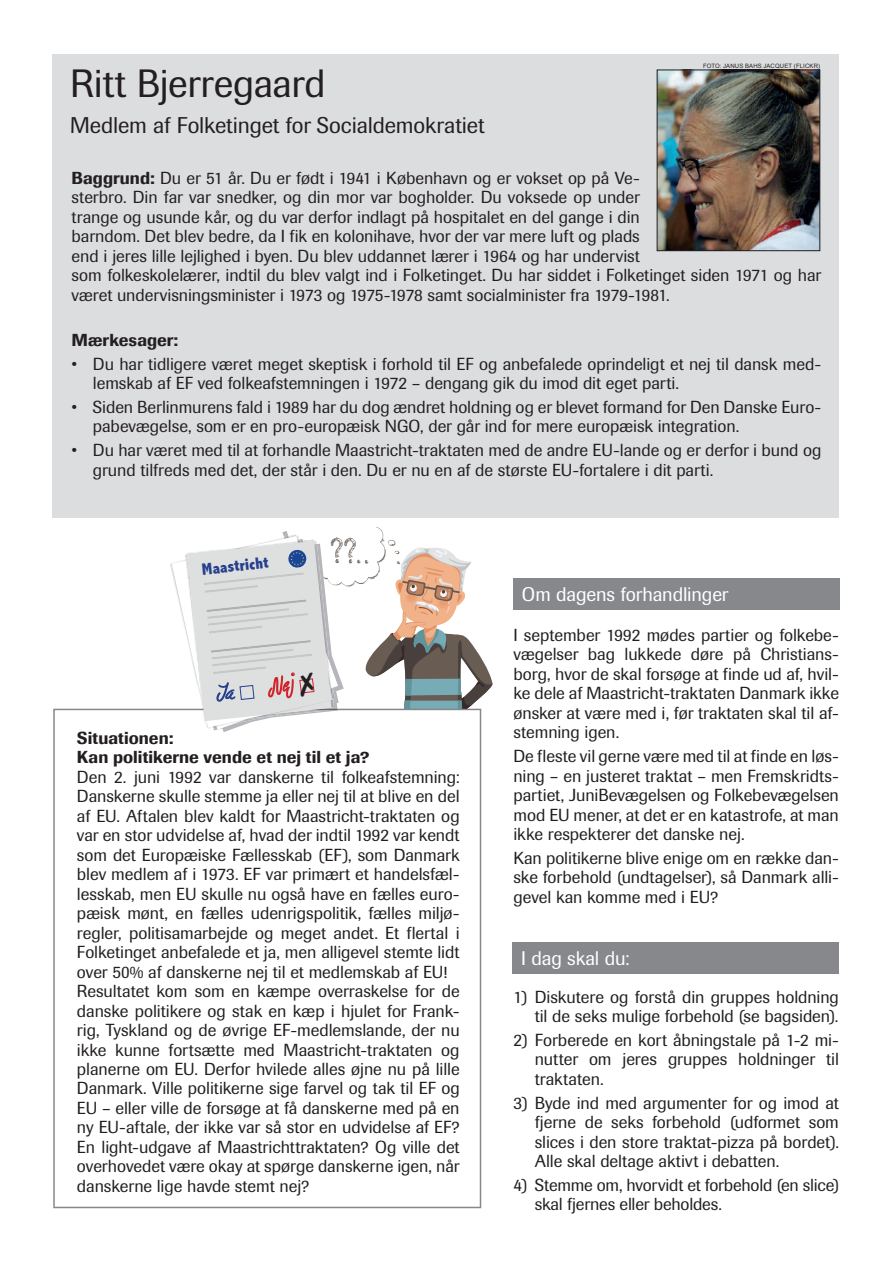
<style>
.page{position:relative;width:893px;height:1263px;background:#fff}
.page>*{position:absolute;margin:0;border:0;box-sizing:border-box;transform-origin:0 0}
.t1{font:39px "Imago";letter-spacing:-.005em;color:#231f20}
.t2{font:22.5px "Imago";letter-spacing:-.005em;color:#231f20}
.t3{font:19.5px "Imago";letter-spacing:-.01em;color:#fff}
.t4{font:17.25px/19.5px "Imago";letter-spacing:-.005em;color:#231f20}
.t5{font:500 17.25px/19.5px "Imago";letter-spacing:.005em;color:#231f20}
.t6{font:800 condensed 16.5px "Abadi";color:#253f8e}
.t7{font:6px "Arial";letter-spacing:.025em;color:#231f20}
.s1{font-weight:500}
</style>
<div class="page">
<div style="left:53px;top:54px;width:786px;height:463px;background:#dcdddf"></div>
<div style="left:513px;top:578px;width:327px;height:32px;background:#86888b"></div>
<img style="left:659px;top:72px;width:159px;height:177px">
<div style="left:657px;top:70px;width:163px;height:181px;border:1px solid #231f20"></div>
<svg style="left:53px;top:709px;width:428px;height:499px"></svg>
<div style="left:513px;top:942px;width:326px;height:32px;background:#86888b"></div>
<svg style="left:166px;top:527px;width:327px;height:205px"></svg>
<h1 class="t1" style="left:70px;top:61px;width:257px">Ritt Bjerregaard</h1>
<h2 class="t2" style="left:70px;top:113px;width:416px">Medlem af Folketinget for Socialdemokratiet</h2>
<p class="t7" style="left:703px;top:62px;width:119px">FOTO: JANUS BAHS JACQUET (FLICKR)</p>
<p class="t4" style="left:72px;top:168px;width:751px"><span class="s1">Baggrund:</span> Du er 51 år. Du er født i 1941 i København og er vokset op på Ve-<br>sterbro. Din far var snedker, og din mor var bogholder. Du voksede op under<br>trange og usunde kår, og du var derfor indlagt på hospitalet en del gange i din<br>barndom. Det blev bedre, da I fik en kolonihave, hvor der var mere luft og plads<br>end i jeres lille lejlighed i byen. Du blev uddannet lærer i 1964 og har undervist<br>som folkeskolelærer, indtil du blev valgt ind i Folketinget. Du har siddet i Folketinget siden 1971 og har været undervisningsminister i 1973 og 1975-1978 samt socialminister fra 1979-1981.</p>
<p class="t5" style="left:72px;top:331px;width:108px">Mærkesager:</p>
<p class="t4" style="left:93px;top:353px;width:730px;text-indent:-21px">• Du har tidligere været meget skeptisk i forhold til EF og anbefalede oprindeligt et nej til dansk med&shy;lemskab af EF ved folkeafstemningen i 1972 – dengang gik du imod dit eget parti.</p>
<p class="t4" style="left:93px;top:397px;width:730px;text-indent:-21px">• Siden Berlinmurens fald i 1989 har du dog ændret holdning og er blevet formand for Den Danske Euro&shy;pabevægelse, som er en pro-europæisk NGO, der går ind for mere europæisk integration.</p>
<p class="t4" style="left:93px;top:440px;width:730px;text-indent:-21px">• Du har været med til at forhandle Maastricht-traktaten med de andre EU-lande og er derfor i bund og grund tilfreds med det, der står i den. Du er nu en af de største EU-fortalere i dit parti.</p>
<p class="t6" style="left:201px;top:559px;width:68px;rotate:-6deg">Maastricht</p>
<p class="t5" style="left:77px;top:729px;width:294px">Situationen:<br>Kan politikerne vende et nej til et ja?</p>
<p class="t4" style="left:77px;top:766px;width:384px">Den 2. juni 1992 var danskerne til folkeafstemning:<br>Danskerne skulle stemme ja eller nej til at blive en del af EU. Aftalen blev kaldt for Maastricht-traktaten og var en stor udvidelse af, hvad der indtil 1992 var kendt som det Europæiske Fællesskab (EF), som Danmark blev medlem af i 1973. EF var primært et handelsfæl&shy;lesskab, men EU skulle nu også have en fælles euro&shy;pæisk mønt, en fælles udenrigspolitik, fælles miljø&shy;regler, politisamarbejde og meget andet. Et flertal i Folketinget anbefalede et ja, men alligevel stemte lidt over 50% af danskerne nej til et medlemskab af EU!<br>Resultatet kom som en kæmpe overraskelse for de danske politikere og stak en kæp i hjulet for Frank&shy;rig, Tyskland og de øvrige EF-medlemslande, der nu ikke kunne fortsætte med Maastricht-traktaten og planerne om EU. Derfor hvilede alles øjne nu på lille Danmark. Ville politikerne sige farvel og tak til EF og EU – eller ville de forsøge at få danskerne med på en ny EU-aftale, der ikke var så stor en udvidelse af EF?<br>En light-udgave af Maastrichttraktaten? Og ville det overhovedet være okay at spørge danskerne igen, når danskerne lige havde stemt nej?</p>
<p class="t3" style="left:522px;top:582px;width:208px">Om dagens forhandlinger</p>
<p class="t4" style="left:513px;top:625px;width:327px;text-align:justify">I september 1992 mødes partier og folkebe&shy;vægelser bag lukkede døre på Christians&shy;borg, hvor de skal forsøge at finde ud af, hvil&shy;ke dele af Maastricht-traktaten Danmark ikke ønsker at være med i, før traktaten skal til af&shy;stemning igen.</p>
<p class="t4" style="left:513px;top:746px;width:327px;text-align:justify">De fleste vil gerne være med til at finde en løs&shy;ning – en justeret traktat – men Fremskridts&shy;partiet, JuniBevægelsen og Folkebevægelsen mod EU mener, at det er en katastrofe, at man ikke respekterer det danske nej.</p>
<p class="t4" style="left:513px;top:848px;width:327px;text-align:justify">Kan politikerne blive enige om en række dan&shy;ske forbehold (undtagelser), så Danmark alli&shy;gevel kan komme med i EU?</p>
<p class="t3" style="left:521px;top:947px;width:110px">I dag skal du:</p>
<p class="t4" style="left:513px;top:987px;width:327px;text-align:right">1) Diskutere og forstå din gruppes holdning til de seks mulige forbehold (se bagsiden).</p>
<p class="t4" style="left:535px;top:1030px;width:306px;text-align:justify;text-indent:-21px">2) Forberede en kort åbningstale på 1-2 mi&shy;nutter om jeres gruppes holdninger til traktaten.</p>
<p class="t4" style="left:535px;top:1092px;width:306px;text-align:justify;text-indent:-21px">3) Byde ind med argumenter for og imod at fjerne de seks forbehold (udformet som slices i den store traktat-pizza på bordet).<br>Alle skal deltage aktivt i debatten.</p>
<p class="t4" style="left:535px;top:1175px;width:306px;text-indent:-21px">4) Stemme om, hvorvidt et forbehold (en slice) skal fjernes eller beholdes.</p>
</div>
